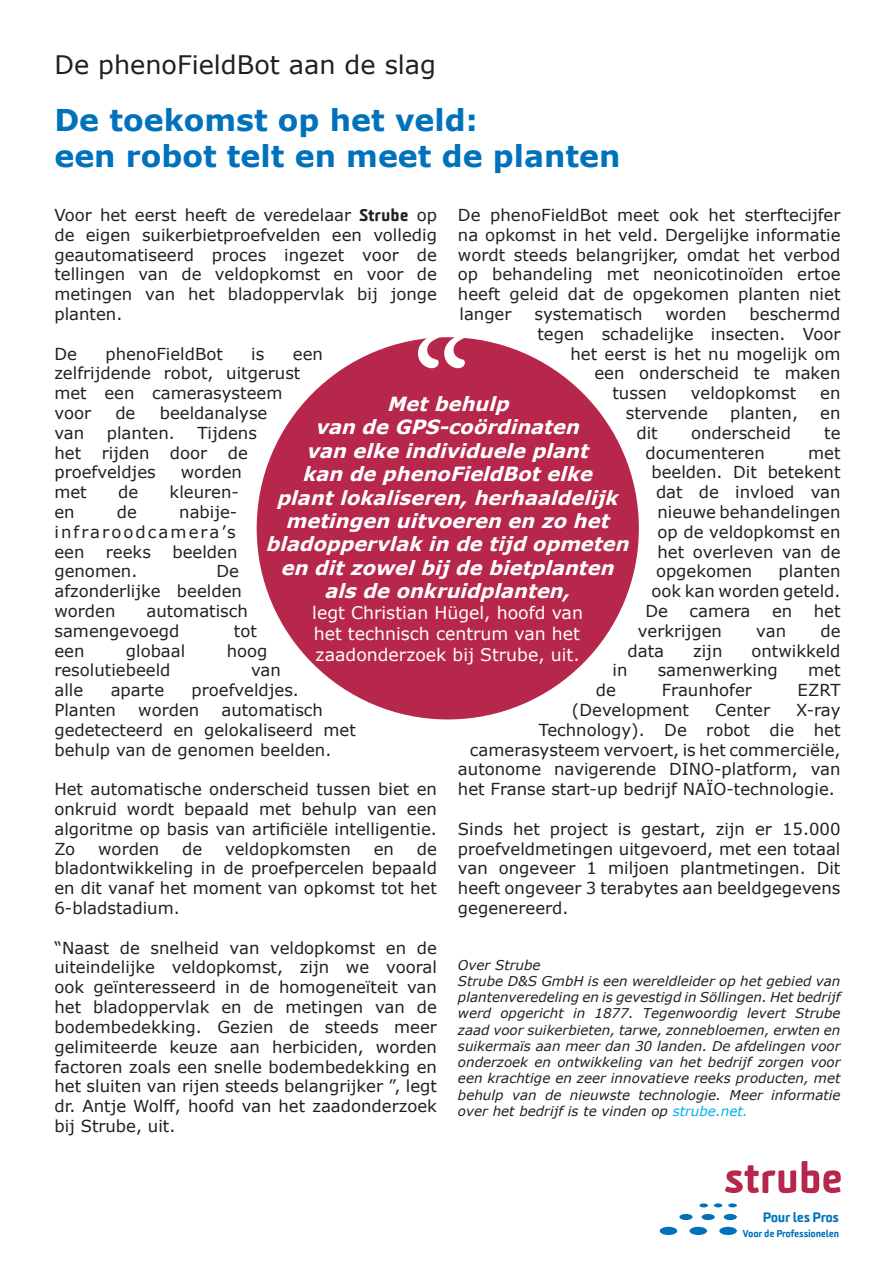
<style>
.page{position:relative;width:893px;height:1263px;background:#fff}
.page>*{position:absolute;margin:0;border:0;box-sizing:border-box;transform-origin:0 0}
.t1{font:150px "Minion Pro";color:#fff}
.t2{font:700 30px "Verdana";color:#0072bc}
.t3{font:25.5px "Verdana";color:#231f20}
.t4{font:italic 700 19.5px/23.4px "Verdana";color:#fff;text-align:center}
.t5{font:17.4px/20.9px "Verdana";color:#fff}
.t6{font:16.5px/19.8px "Verdana";color:#231f20;text-align:justify}
.t7{font:italic 13.5px/16.2px "Verdana";color:#231f20;text-align:justify}
.t8{font:13.2px "Strube Black Lat Cyr";letter-spacing:-.025em;color:#0072bc}
.t9{font:9.6px "Strube Black Lat Cyr";letter-spacing:-.02em;color:#0072bc}
.s1{font-family:"Strube Black Lat Cyr"}
.s2{color:#00aeef}
</style>
<div class="page">
<div style="left:257px;top:337px;width:382px;height:382px;background:#b6274b;border-radius:50%"></div>
<div style="left:719px;top:1227px;width:18px;height:8px;background:#0072bc;border-radius:50%"></div>
<div style="left:689px;top:1227px;width:18px;height:8px;background:#0072bc;border-radius:50%"></div>
<div style="left:660px;top:1227px;width:17px;height:8px;background:#0072bc;border-radius:50%"></div>
<div style="left:724px;top:1214px;width:13px;height:6px;background:#0072bc;border-radius:50%"></div>
<div style="left:702px;top:1214px;width:13px;height:6px;background:#0072bc;border-radius:50%"></div>
<div style="left:679px;top:1214px;width:14px;height:6px;background:#0072bc;border-radius:50%"></div>
<svg style="left:728px;top:1203px;width:9px;height:4px"></svg>
<svg style="left:714px;top:1203px;width:8px;height:4px"></svg>
<svg style="left:699px;top:1203px;width:9px;height:4px"></svg>
<svg style="left:725px;top:1161px;width:116px;height:32px"></svg>
<p class="t3" style="left:54px;top:47px;width:383px">De phenoFieldBot aan de slag</p>
<p class="t2" style="left:54px;top:99px;width:425px">De toekomst op het veld:</p>
<p class="t2" style="left:54px;top:135px;width:568px">een robot telt en meet de planten</p>
<p class="t6" style="left:54px;top:205px;width:384px">Voor het eerst heeft de veredelaar <span class="s1">Strube</span> op de eigen suikerbietproefvelden een volledig geautomatiseerd proces ingezet voor de tellingen van de veldopkomst en voor de metingen van het bladoppervlak bij jonge planten.</p>
<p class="t6" style="left:54px;top:343px;width:24px">De</p>
<p class="t6" style="left:105px;top:343px;width:119px">phenoFieldBot</p>
<p class="t6" style="left:251px;top:343px;width:15px">is</p>
<p class="t6" style="left:458px;top:205px;width:384px">De phenoFieldBot meet ook het sterftecijfer na opkomst in het veld. Dergelijke informatie wordt steeds belangrijker, omdat het verbod op behandeling met neonicotinoïden ertoe heeft geleid dat de opgekomen planten niet langer</p>
<p class="t6" style="left:534px;top:304px;width:109px">systematisch</p>
<p class="t6" style="left:665px;top:304px;width:63px">worden</p>
<p class="t6" style="left:749px;top:304px;width:92px">beschermd</p>
<p class="t6" style="left:537px;top:324px;width:305px">tegen schadelijke insecten. Voor</p>
<p class="t6" style="left:570px;top:343px;width:272px">het eerst is het nu mogelijk om</p>
<p class="t6" style="left:594px;top:363px;width:247px">een onderscheid te maken</p>
<p class="t6" style="left:612px;top:383px;width:56px">tussen</p>
<p class="t6" style="left:691px;top:383px;width:107px">veldopkomst</p>
<p class="t6" style="left:820px;top:383px;width:22px">en</p>
<p class="t6" style="left:626px;top:403px;width:83px">stervende</p>
<p class="t6" style="left:730px;top:403px;width:69px">planten,</p>
<p class="t6" style="left:820px;top:403px;width:22px">en</p>
<p class="t6" style="left:636px;top:423px;width:23px">dit</p>
<p class="t6" style="left:691px;top:423px;width:101px">onderscheid</p>
<p class="t6" style="left:824px;top:423px;width:18px">te</p>
<p class="t6" style="left:645px;top:442px;width:121px">documenteren</p>
<p class="t6" style="left:808px;top:442px;width:34px">met</p>
<p class="t6" style="left:651px;top:462px;width:191px">beelden. Dit betekent</p>
<p class="t6" style="left:656px;top:482px;width:186px">dat de invloed van</p>
<p class="t6" style="left:657px;top:502px;width:185px">nieuwe behandelingen</p>
<p class="t6" style="left:657px;top:522px;width:185px">op de veldopkomst en</p>
<p class="t6" style="left:657px;top:541px;width:185px">het overleven van de</p>
<p class="t6" style="left:656px;top:561px;width:98px">opgekomen</p>
<p class="t1" style="left:412px;top:293px;width:61px">“</p>
<p class="t6" style="left:54px;top:343px;width:270px;text-align:left;text-indent:238px">een zelfrijdende robot, uitgerust met een camerasysteem voor</p>
<p class="t4" style="left:387px;top:392px;width:130px">Metbehulp</p>
<p class="t4" style="left:265px;top:415px;width:372px">van deGPS-coördinaten<br>van elkeindividueleplant<br>kan dephenoFieldBotelke plantlokaliseren,herhaaldelijk metingen uitvoeren en zo het bladoppervlakin detijd opmeten en ditzowelbij debietplanten</p>
<p class="t4" style="left:324px;top:579px;width:254px">alsdeonkruidplanten,</p>
<p class="t5" style="left:312px;top:602px;width:272px">legt Christian Hügel, hoofd van het technisch centrum van het zaadonderzoek bij Strube, uit.</p>
<p class="t6" style="left:115px;top:403px;width:22px">de</p>
<p class="t6" style="left:160px;top:403px;width:109px">beeldanalyse</p>
<p class="t6" style="left:54px;top:423px;width:31px">van</p>
<p class="t6" style="left:107px;top:423px;width:69px">planten.</p>
<p class="t6" style="left:54px;top:423px;width:204px;text-align:left;text-indent:143px">Tijdens het rijden door de proefveldjes</p>
<p class="t6" style="left:181px;top:462px;width:63px">worden</p>
<p class="t6" style="left:54px;top:482px;width:34px">met</p>
<p class="t6" style="left:118px;top:482px;width:22px">de</p>
<p class="t6" style="left:170px;top:482px;width:71px">kleuren-</p>
<p class="t6" style="left:54px;top:502px;width:22px">en</p>
<p class="t6" style="left:117px;top:502px;width:22px">de</p>
<p class="t6" style="left:54px;top:502px;width:185px;text-indent:125px">nabije&shy;infraroodcamera’s een</p>
<p class="t6" style="left:106px;top:541px;width:47px">reeks</p>
<p class="t6" style="left:172px;top:541px;width:67px">beelden</p>
<p class="t6" style="left:54px;top:561px;width:84px">genomen.</p>
<p class="t6" style="left:651px;top:561px;width:191px;text-align:right">planten<br>ook kan worden geteld.</p>
<p class="t6" style="left:645px;top:601px;width:24px">De</p>
<p class="t6" style="left:689px;top:601px;width:63px">camera</p>
<p class="t6" style="left:772px;top:601px;width:22px">en</p>
<p class="t6" style="left:814px;top:601px;width:28px">het</p>
<p class="t6" style="left:638px;top:621px;width:86px">verkrijgen</p>
<p class="t6" style="left:756px;top:621px;width:31px">van</p>
<p class="t6" style="left:820px;top:621px;width:22px">de</p>
<p class="t6" style="left:627px;top:640px;width:38px">data</p>
<p class="t6" style="left:693px;top:640px;width:31px">zijn</p>
<p class="t6" style="left:751px;top:640px;width:90px">ontwikkeld</p>
<p class="t6" style="left:54px;top:561px;width:189px;text-align:left;text-indent:162px">De afzonderlijke beelden worden</p>
<p class="t6" style="left:54px;top:601px;width:195px;text-indent:92px">automatisch samengevoegd</p>
<p class="t6" style="left:234px;top:621px;width:25px">tot</p>
<p class="t6" style="left:54px;top:640px;width:32px">een</p>
<p class="t6" style="left:126px;top:640px;width:61px">globaal</p>
<p class="t6" style="left:227px;top:640px;width:42px">hoog</p>
<p class="t6" style="left:54px;top:660px;width:118px">resolutiebeeld</p>
<p class="t6" style="left:251px;top:660px;width:31px">van</p>
<p class="t6" style="left:54px;top:680px;width:30px">alle</p>
<p class="t6" style="left:111px;top:680px;width:55px">aparte</p>
<p class="t6" style="left:192px;top:680px;width:109px">proefveldjes.</p>
<p class="t6" style="left:54px;top:700px;width:63px">Planten</p>
<p class="t6" style="left:138px;top:700px;width:63px">worden</p>
<p class="t6" style="left:612px;top:660px;width:16px">in</p>
<p class="t6" style="left:658px;top:660px;width:122px">samenwerking</p>
<p class="t6" style="left:808px;top:660px;width:34px">met</p>
<p class="t6" style="left:596px;top:680px;width:22px">de</p>
<p class="t6" style="left:662px;top:680px;width:92px">Fraunhofer</p>
<p class="t6" style="left:798px;top:680px;width:44px">EZRT</p>
<p class="t6" style="left:572px;top:700px;width:119px">(Development</p>
<p class="t6" style="left:715px;top:700px;width:57px">Center</p>
<p class="t6" style="left:796px;top:700px;width:46px">X-ray</p>
<p class="t6" style="left:539px;top:720px;width:303px">Technology). De robot die het</p>
<p class="t6" style="left:470px;top:739px;width:372px">camerasysteem vervoert, is het commerciële,</p>
<p class="t6" style="left:458px;top:759px;width:384px">autonome navigerende DINO-platform, van</p>
<p class="t6" style="left:458px;top:779px;width:378px">het Franse start-up bedrijf NAÏO-technologie.</p>
<p class="t6" style="left:458px;top:819px;width:384px">Sinds het project is gestart, zijn er 15.000 proefveldmetingen uitgevoerd, met een totaal van ongeveer 1 miljoen plantmetingen. Dit heeft ongeveer 3 terabytes aan beeldgegevens gegenereerd.</p>
<p class="t6" style="left:54px;top:700px;width:303px;text-align:left;text-indent:167px">automatisch gedetecteerd en gelokaliseerd met behulp van de genomen beelden.</p>
<p class="t6" style="left:54px;top:779px;width:384px">Het automatische onderscheid tussen biet en onkruid wordt bepaald met behulp van een algoritme op basis van artificiële intelligentie.<br>Zo</p>
<p class="t6" style="left:54px;top:838px;width:384px;text-indent:362px">de bladontwikkeling in de proefpercelen bepaald en dit vanaf het moment van opkomst tot het 6-bladstadium.</p>
<p class="t6" style="left:54px;top:937px;width:384px">“Naast de snelheid van veldopkomst en de uiteindelijke veldopkomst, zijn we vooral ook geïnteresseerd in de homogeneïteit van het bladoppervlak en de metingen van de bodembedekking. Gezien de steeds meer gelimiteerde keuze aan herbiciden, worden factoren zoals een snelle bodembedekking en het sluiten van rijen steeds belangrijker ”, legt dr. Antje Wolff, hoofd van het zaadonderzoek bij Strube, uit.</p>
<p class="t6" style="left:98px;top:838px;width:63px">worden</p>
<p class="t6" style="left:182px;top:838px;width:22px">de</p>
<p class="t6" style="left:225px;top:838px;width:127px">veldopkomsten</p>
<p class="t6" style="left:374px;top:838px;width:22px">en</p>
<p class="t7" style="left:458px;top:957px;width:84px">Over Strube</p>
<p class="t7" style="left:458px;top:973px;width:384px">Strube D&amp;S GmbH is een wereldleider op het gebied van plantenveredeling en is gevestigd in Söllingen. Het bedrijf werd opgericht in 1877. Tegenwoordig levert Strube zaad voor suikerbieten, tarwe, zonnebloemen, erwten en suikermaïs aan meer dan 30 landen. De afdelingen voor onderzoek en ontwikkeling van het bedrijf zorgen voor een krachtige en zeer innovatieve reeks producten, met behulp van de nieuwste technologie. Meer informatie over het bedrijf is te vinden op <span class="s2">strube.net.</span></p>
<p class="t8" style="left:763px;top:1208px;width:78px">Pour les Pros</p>
<p class="t9" style="left:743px;top:1227px;width:98px">Voor de Professionelen</p>
</div>
